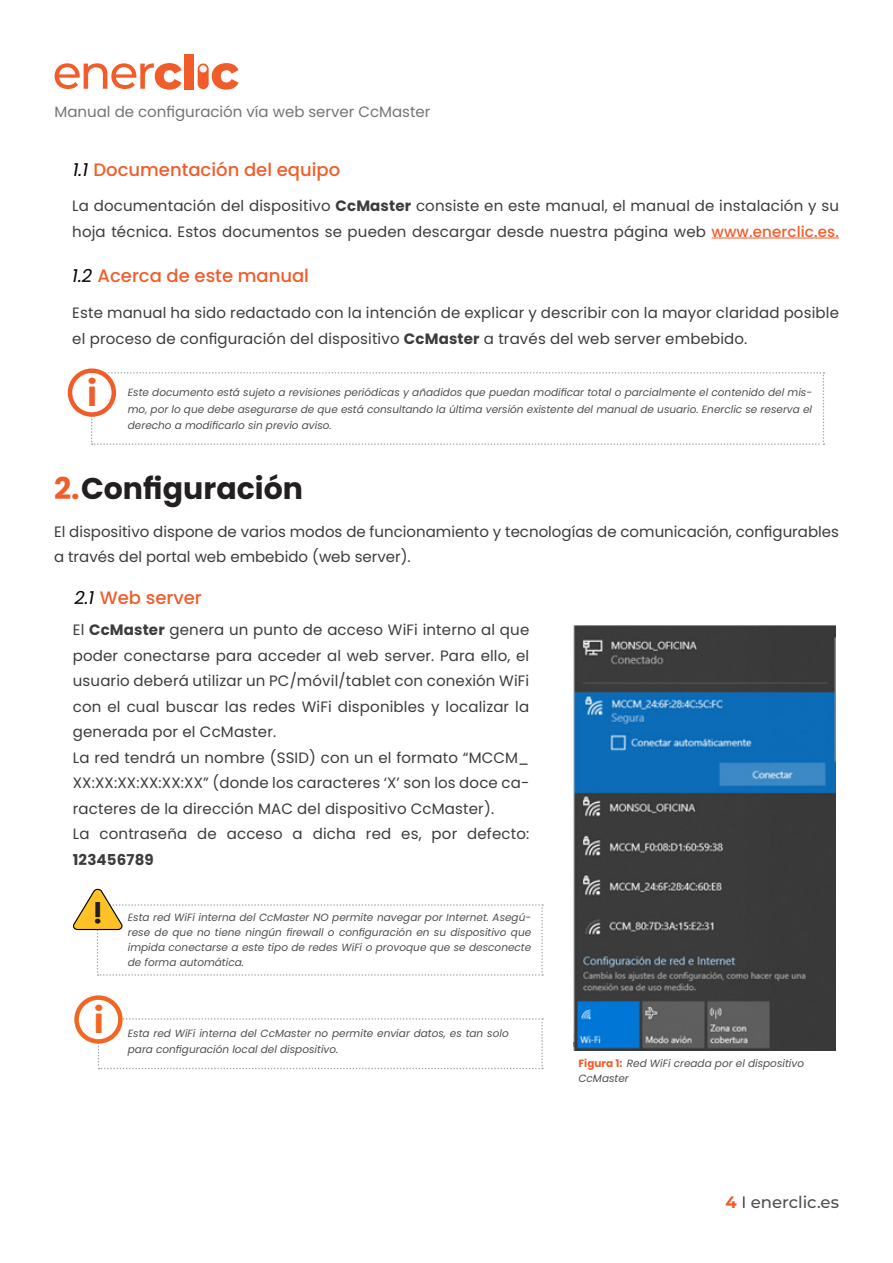
<style>
.page{position:relative;width:893px;height:1263px;background:#fff}
.page>*{position:absolute;margin:0;border:0;box-sizing:border-box;transform-origin:0 0}
.t1{font:100 36px "Montserrat";color:#f15d2a}
.t2{font:100 36px "Montserrat";color:#f36621}
.t3{font:700 30px "Poppins";color:#231f20}
.t4{font:700 27px "Poppins";color:#231f20}
.t5{font:500 18px "Poppins";color:#f15d2a}
.t6{font:100 16.5px "Montserrat";color:#4e4f50}
.texto_general{font:15px/25.5px "Poppins";letter-spacing:.01em;color:#3c3c3d}
.t7{font:15px "Poppins";color:#727477}
.texto_general-2{font:italic 10.5px/15px "Poppins";color:#4e4f50;text-align:justify}
.s1{font-weight:400;font-style:italic;color:#000}
.s2{font-weight:700}
.s3{font-weight:500;color:#f15d2a}
.s4{color:#f15d2a}
.s5{font-weight:700;font-style:normal;color:#f15d2a}
.s6{font-weight:400;color:#231f20}
</style>
<div class="page">
<svg style="left:55px;top:63px;width:127px;height:27px"></svg>
<div style="left:185px;top:54px;width:9px;height:35px;background:#f15d2a"></div>
<div style="left:198px;top:63px;width:11px;height:26px;background:#f15d2a;border-radius:5px"></div>
<svg style="left:199px;top:63px;width:40px;height:27px"></svg>
<hr style="left:712px;top:238px;width:127px;height:1px;background:#f15d2a">
<svg style="left:91px;top:372px;width:733px;height:73px"></svg>
<svg style="left:98px;top:1018px;width:445px;height:51px"></svg>
<div style="left:70px;top:371px;width:44px;height:43px;background:#fff;border-radius:50%"></div>
<div style="left:68px;top:368px;width:48px;height:49px;border:4px solid #f15d2a;border-radius:50%"></div>
<svg style="left:77px;top:997px;width:43px;height:44px"></svg>
<div style="left:74px;top:995px;width:49px;height:49px;border:4px solid #f36621;border-radius:50%"></div>
<img style="left:573px;top:625px;width:262px;height:425px">
<svg style="left:72px;top:888px;width:471px;height:88px"></svg>
<p class="t7" style="left:55px;top:103px;width:377px">Manual de configuración vía web server CcMaster</p>
<p class="t5" style="left:73px;top:159px;width:269px"><span class="s1">1.1</span> Documentación del equipo</p>
<p class="texto_general" style="left:72px;top:193px;width:768px">La documentación del dispositivo <span class="s2">CcMaster</span> consiste en este manual, el manual de instalación y su hoja técnica. Estos documentos se pueden descargar desde nuestra página web <span class="s3">www.enerclic.es.</span></p>
<p class="t5" style="left:72px;top:265px;width:238px"><span class="s1">1.2</span> Acerca de este manual</p>
<p class="texto_general" style="left:72px;top:300px;width:768px">Este manual ha sido redactado con la intención de explicar y describir con la mayor claridad posible el proceso de configuración del dispositivo <span class="s2">CcMaster</span> a través del web server embebido.</p>
<p class="t1" style="left:87px;top:369px;width:12px">i</p>
<p class="texto_general-2" style="left:128px;top:384px;width:686px;line-height:16.5px">Este documento está sujeto a revisiones periódicas y añadidos que puedan modificar total o parcialmente el contenido del mis&shy;mo, por lo que debe asegurarse de que está consultando la última versión existente del manual de usuario. Enerclic se reserva el derecho a modificarlo sin previo aviso.</p>
<p class="t3" style="left:54px;top:471px;width:251px"><span class="s4">2.</span>Configuración</p>
<p class="texto_general" style="left:54px;top:519px;width:786px">El dispositivo dispone de varios modos de funcionamiento y tecnologías de comunicación, configurables a través del portal web embebido (web server).</p>
<p class="t5" style="left:74px;top:587px;width:129px"><span class="s1">2.1</span> Web server</p>
<p class="texto_general" style="left:73px;top:617px;width:458px;text-align:justify">El <span class="s2">CcMaster</span> genera un punto de acceso WiFi interno al que poder conectarse para acceder al web server. Para ello, el usuario deberá utilizar un PC/móvil/tablet con conexión WiFi con el cual buscar las redes WiFi disponibles y localizar la generada por el CcMaster.</p>
<p class="texto_general" style="left:73px;top:745px;width:458px;text-align:justify">La red tendrá un nombre (SSID) con un el formato “MCCM_ XX:XX:XX:XX:XX:XX” (donde los caracteres ‘X’ son los doce ca&shy;racteres de la dirección MAC del dispositivo CcMaster).</p>
<p class="texto_general" style="left:73px;top:821px;width:458px">La contraseña de acceso a dicha red es, por defecto:<br><span class="s2">123456789</span></p>
<p class="t4" style="left:102px;top:927px;width:9px;rotate:-180deg">i</p>
<p class="texto_general-2" style="left:128px;top:910px;width:405px">Esta red WiFi interna del CcMaster NO permite navegar por Internet. Asegú&shy;rese de que no tiene ningún firewall o configuración en su dispositivo que impida conectarse a este tipo de redes WiFi o provoque que se desconecte de forma automática.</p>
<p class="t2" style="left:93px;top:996px;width:12px">i</p>
<p class="texto_general-2" style="left:128px;top:1025px;width:382px;line-height:16.5px">Esta red WiFi interna del CcMaster no permite enviar datos, es tan solo para configuración local del dispositivo.</p>
<p class="texto_general-2" style="left:578px;top:1056px;width:227px"><span class="s5">Figura 1:</span> Red WiFi creada por el dispositivo<br>CcMaster</p>
<p class="t6" style="left:725px;top:1191px;width:115px"><span class="s4">4</span> <span class="s6">I</span> enerclic.es</p>
</div>
